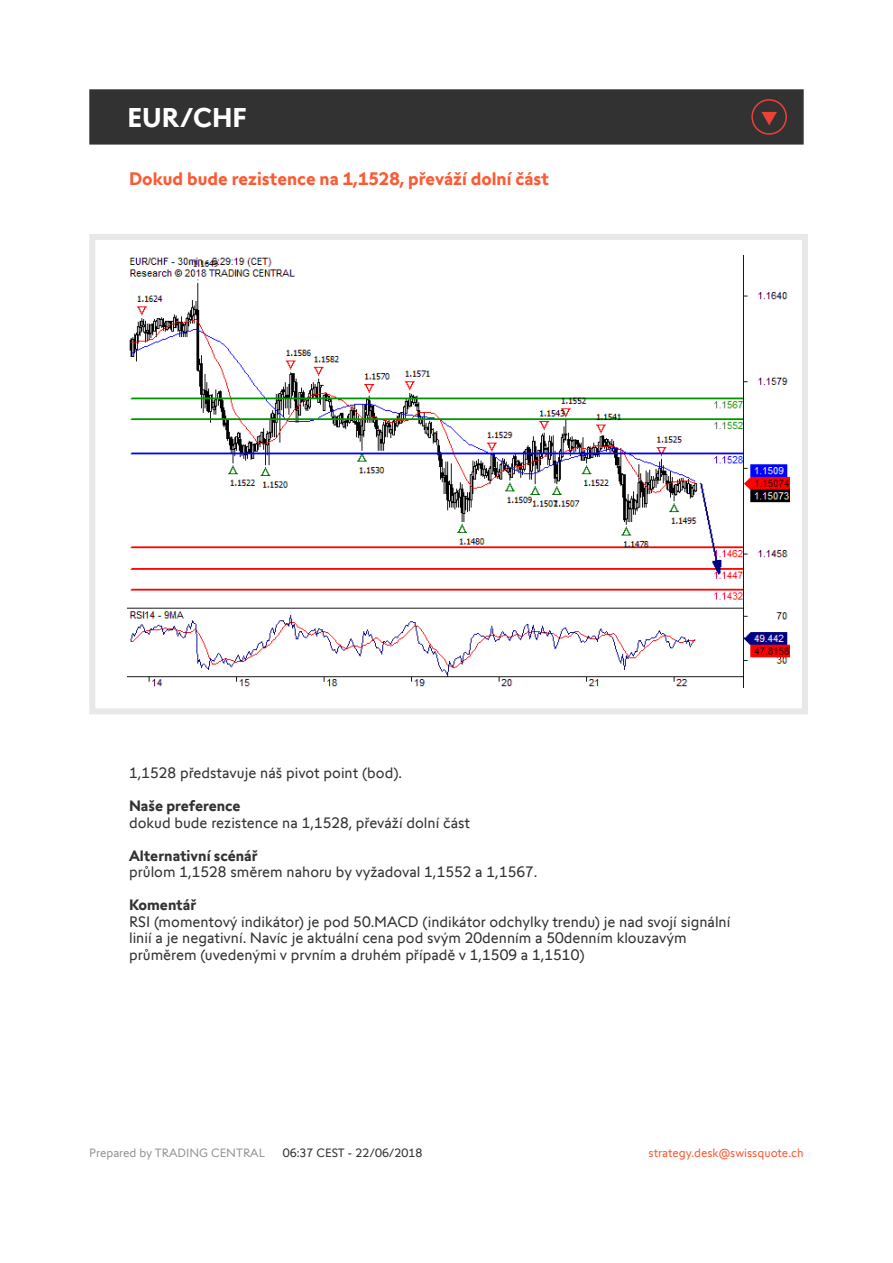
<style>
.page{position:relative;width:893px;height:1263px;background:#fff}
.page>*{position:absolute;margin:0;border:0;box-sizing:border-box;transform-origin:0 0}
.t1{font:700 27px "Swissquote CT";color:#fff}
.t2{font:700 18px "Swissquote CT";color:#fa5b35}
.t3{font:15px/16.5px "Swissquote CT";color:#323232}
.t4{font:700 15px "Swissquote CT";color:#323232}
.t5{font:12px "Swissquote CT";color:#fa5b35}
.t6{font:12px "Swissquote CT";color:#939598}
.t7{font:12px "Swissquote CT";color:#323232}
</style>
<div class="page">
<div style="left:89px;top:234px;width:719px;height:480px;border:6px solid #e9e8e7"></div>
<div style="left:89px;top:89px;width:715px;height:56px;background:#323232;border:2px solid #323232"></div>
<img style="left:128px;top:255px;width:661px;height:432px">
<svg style="left:751px;top:99px;width:36px;height:36px"></svg>
<h1 class="t1" style="left:128px;top:101px;width:121px">EUR/CHF</h1>
<p class="t2" style="left:129px;top:168px;width:422px">Dokud bude rezistence na 1,1528, převáží dolní část</p>
<p class="t3" style="left:129px;top:765px;width:275px">1,1528 představuje náš pivot point (bod).</p>
<p class="t4" style="left:129px;top:797px;width:113px">Naše preference</p>
<p class="t3" style="left:129px;top:814px;width:343px">dokud bude rezistence na 1,1528, převáží dolní část</p>
<p class="t4" style="left:129px;top:846px;width:130px">Alternativní scénář</p>
<p class="t3" style="left:129px;top:864px;width:410px">průlom 1,1528 směrem nahoru by vyžadoval 1,1552 a 1,1567.</p>
<p class="t4" style="left:129px;top:896px;width:69px">Komentář</p>
<p class="t3" style="left:129px;top:913px;width:603px">RSI (momentový indikátor) je pod 50.MACD (indikátor odchylky trendu) je nad svojí signální linií a je negativní. Navíc je aktuální cena pod svým 20denním a 50denním klouzavým průměrem (uvedenými v prvním a druhém případě v 1,1509 a 1,1510)</p>
<p class="t6" style="left:89px;top:1145px;width:177px">Prepared by TRADING CENTRAL</p>
<p class="t7" style="left:283px;top:1145px;width:141px">06:37 CEST - 22/06/2018</p>
<p class="t5" style="left:649px;top:1145px;width:157px">strategy.desk@swissquote.ch</p>
</div>
